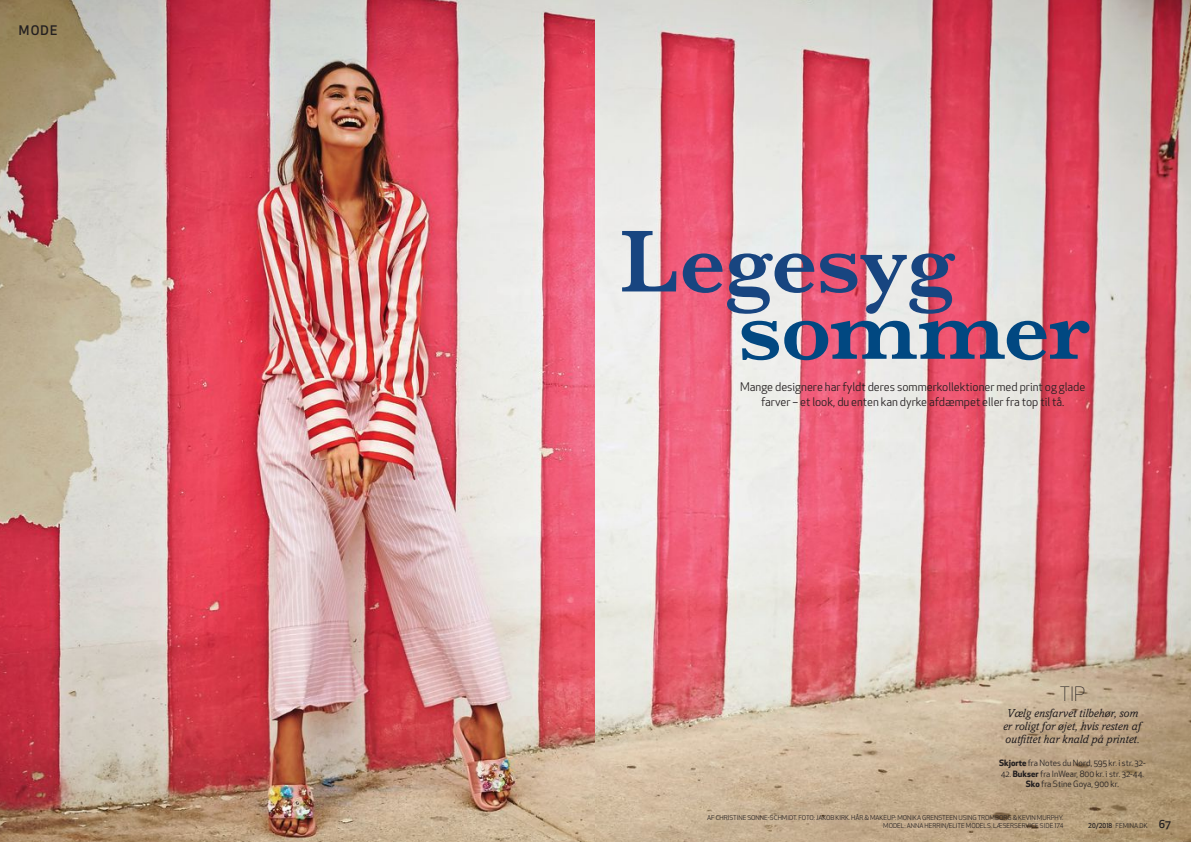
<style>
.page{position:relative;width:1191px;height:842px;background:#fff}
.page>*{position:absolute;margin:0;border:0;box-sizing:border-box;transform-origin:0 0}
.t1{font:600 91.4px "Baskerville MT Std";letter-spacing:-.015em;color:#184580}
.t2{font:600 91.4px "Baskerville MT Std";letter-spacing:-.015em;color:#014881}
.t3{font:300 19.3px "Apex New";color:#231f20}
.t4{font:500 12.9px "Apex New";color:#231f20}
.t5{font:italic 11.8px/12.9px "Amasis MT Std";color:#231f20;text-align:center}
.t6{font:11.6px/15px "Apex New";color:#231f20;text-align:center}
.t7{font:8.5px/10.4px "Apex New";color:#231f20;text-align:center}
.t8{font:6.4px/7.5px "Apex New";color:#231f20;text-align:right}
.s1{font-weight:700}
.s2{font-weight:500}
.s3{font-weight:500;font-size:10.7px}
</style>
<div class="page">
<img style="left:0;top:0;width:595px;height:842px">
<svg style="left:595px;top:0;width:596px;height:842px"></svg>
<p class="t4" style="left:19px;top:21px;width:40px">MODE</p>
<p class="t1" style="left:620px;top:210px;width:337px">Legesyg</p>
<p class="t2" style="left:738px;top:277px;width:353px">sommer</p>
<p class="t6" style="left:740px;top:379px;width:347px">Mange designere har fyldt deres sommerkollektioner med print og glade farver – et look, du enten kan dyrke afdæmpet eller fra top til tå.</p>
<p class="t3" style="left:1059px;top:682px;width:27px">TIP</p>
<p class="t5" style="left:1003px;top:707px;width:139px">Vælg ensfarvet tilbehør, som er roligt for øjet, hvis resten af outfittet har knald på printet.</p>
<p class="t7" style="left:999px;top:758px;width:148px"><span class="s1">Skjorte</span> fra Notes du Nord, 595 kr. i str. 32-</p>
<p class="t7" style="left:1000px;top:768px;width:145px">42. <span class="s1">Bukser</span> fra InWear, 800 kr. i str. 32-44.<br><span class="s1">Sko</span> fra Stine Goya, 900 kr.</p>
<p class="t8" style="left:707px;top:814px;width:358px">AF CHRISTINE SONNE-SCHMIDT. FOTO: JAKOB KIRK. HÅR &amp; MAKEUP: MONIKA GRENSTEEN USING TROMBORG &amp; KEVIN MURPHY.<br>MODEL: ANNA HERRIN/ELITE MODELS. LÆSERSERVICE SIDE 174</p>
<p class="t8" style="left:1088px;top:822px;width:84px"><span class="s2">20/2018</span> FEMINA.DK <span class="s3">67</span></p>
</div>
